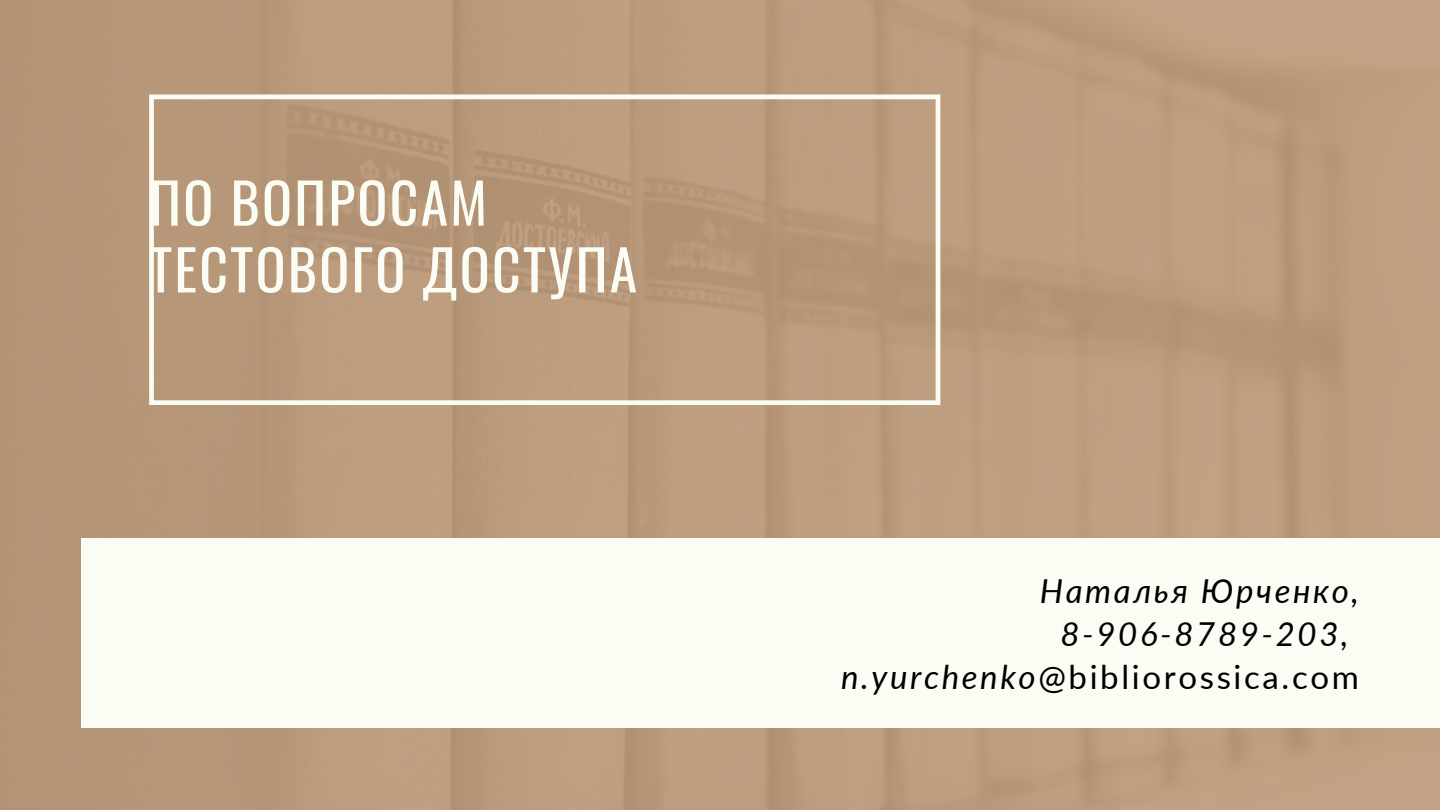
<style>
.page{position:relative;width:1440px;height:810px;background:#fff}
.page>*{position:absolute;margin:0;border:0;box-sizing:border-box;transform-origin:0 0}
.t1{font:55.7px "Oswald";letter-spacing:.04em;color:#fbfdf4}
.t2{font:italic 33px "Lato";letter-spacing:.08em;color:#000}
.t3{font:33px "Lato";letter-spacing:.08em;color:#000}
.s1{font-style:italic}
</style>
<div class="page">
<svg style="left:149px;top:94px;width:791px;height:311px;background:#bb9c7f"></svg>
<div style="left:81px;top:538px;width:1359px;height:190px;background:#fbfdf4"></div>
<p class="t1" style="left:149px;top:159px;width:339px">ПО ВОПРОСАМ</p>
<p class="t1" style="left:149px;top:226px;width:490px">ТЕСТОВОГО ДОСТУПА</p>
<p class="t2" style="left:1040px;top:571px;width:321px">Наталья Юрченко,</p>
<p class="t2" style="left:1060px;top:613px;width:290px">8-906-8789-203,</p>
<p class="t3" style="left:841px;top:656px;width:519px"><span class="s1">n.yurchenko</span>@bibliorossica.com</p>
</div>
